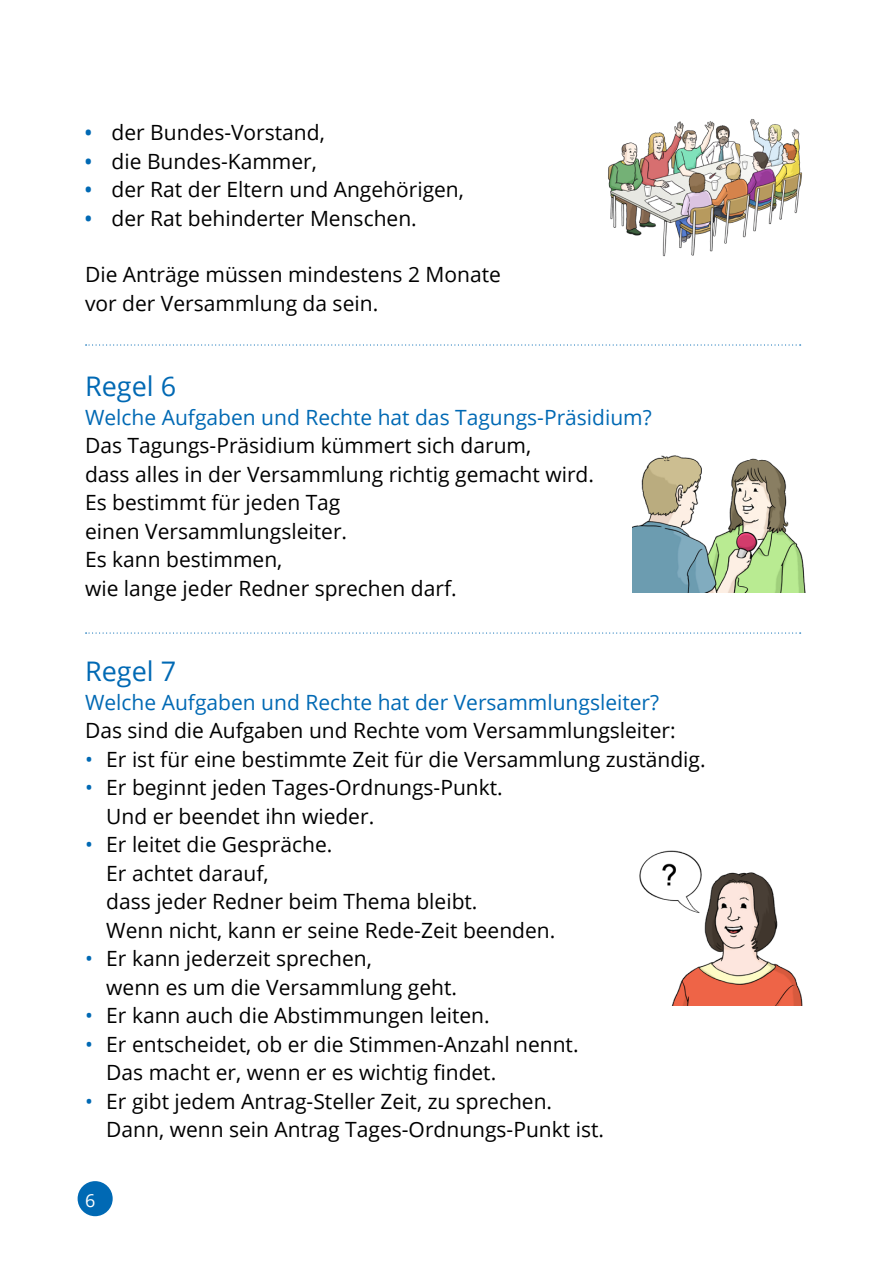
<style>
.page{position:relative;width:893px;height:1263px;background:#fff}
.page>*{position:absolute;margin:0;border:0;box-sizing:border-box;transform-origin:0 0}
.t1{font:27px "Open Sans";color:#0069b4}
.t2{font:21px/28.5px "Open Sans";color:#000}
.t3{font:21px "Open Sans";color:#0069b4}
.t4{font:18px "Open Sans";color:#fff}
.s1{font-weight:600;color:#0069b4}
.s2{color:#0069b4}
</style>
<div class="page">
<div style="left:78px;top:1181px;width:35px;height:35px;background:#0069b4;border-radius:50%"></div>
<svg style="left:86px;top:344px;width:715px;height:2px"></svg>
<svg style="left:86px;top:632px;width:715px;height:2px"></svg>
<img style="left:608px;top:119px;width:194px;height:138px">
<img style="left:633px;top:455px;width:173px;height:138px">
<img style="left:639px;top:850px;width:164px;height:156px">
<p class="t2" style="left:85px;top:118px;width:242px"><span class="s1">•</span> der Bundes-Vorstand,</p>
<p class="t2" style="left:85px;top:146px;width:234px"><span class="s1">•</span> die Bundes-Kammer,</p>
<p class="t2" style="left:85px;top:175px;width:381px"><span class="s1">•</span> der Rat der Eltern und Angehörigen,</p>
<p class="t2" style="left:85px;top:203px;width:334px"><span class="s1">•</span> der Rat behinderter Menschen.</p>
<p class="t2" style="left:85px;top:260px;width:417px">Die Anträge müssen mindestens 2 Monate vor der Versammlung da sein.</p>
<p class="t1" style="left:85px;top:368px;width:93px">Regel 6</p>
<p class="t3" style="left:85px;top:402px;width:568px">Welche Aufgaben und Rechte hat das Tagungs-Präsidium?</p>
<p class="t2" style="left:85px;top:431px;width:511px">Das Tagungs-Präsidium kümmert sich darum,<br>dass alles in der Versammlung richtig gemacht wird.<br>Es bestimmt für jeden Tag<br>einen Versammlungsleiter.<br>Es kann bestimmen,<br>wie lange jeder Redner sprechen darf.</p>
<p class="t1" style="left:85px;top:653px;width:93px">Regel 7</p>
<p class="t3" style="left:85px;top:687px;width:576px">Welche Aufgaben und Rechte hat der Versammlungsleiter?</p>
<p class="t2" style="left:85px;top:716px;width:592px">Das sind die Aufgaben und Rechte vom Versammlungsleiter:</p>
<p class="t2" style="left:85px;top:744px;width:622px"><span class="s2">•</span> Er ist für eine bestimmte Zeit für die Versammlung zuständig.</p>
<p class="t2" style="left:106px;top:773px;width:398px;text-indent:-21px"><span class="s2">•</span> Er beginnt jeden Tages-Ordnungs-Punkt.<br>Und er beendet ihn wieder.</p>
<p class="t2" style="left:106px;top:830px;width:451px;text-indent:-21px"><span class="s2">•</span> Er leitet die Gespräche.<br>Er achtet darauf,<br>dass jeder Redner beim Thema bleibt.<br>Wenn nicht, kann er seine Rede-Zeit beenden.</p>
<p class="t2" style="left:106px;top:944px;width:352px;text-indent:-21px"><span class="s2">•</span> Er kann jederzeit sprechen,<br>wenn es um die Versammlung geht.</p>
<p class="t2" style="left:85px;top:1001px;width:406px"><span class="s2">•</span> Er kann auch die Abstimmungen leiten.</p>
<p class="t2" style="left:106px;top:1029px;width:474px;text-indent:-21px"><span class="s2">•</span> Er entscheidet, ob er die Stimmen-Anzahl nennt.<br>Das macht er, wenn er es wichtig findet.</p>
<p class="t2" style="left:106px;top:1086px;width:499px;text-indent:-21px"><span class="s2">•</span> Er gibt jedem Antrag-Steller Zeit, zu sprechen.<br>Dann, wenn sein Antrag Tages-Ordnungs-Punkt ist.</p>
<p class="t4" style="left:85px;top:1188px;width:12px">6</p>
</div>
